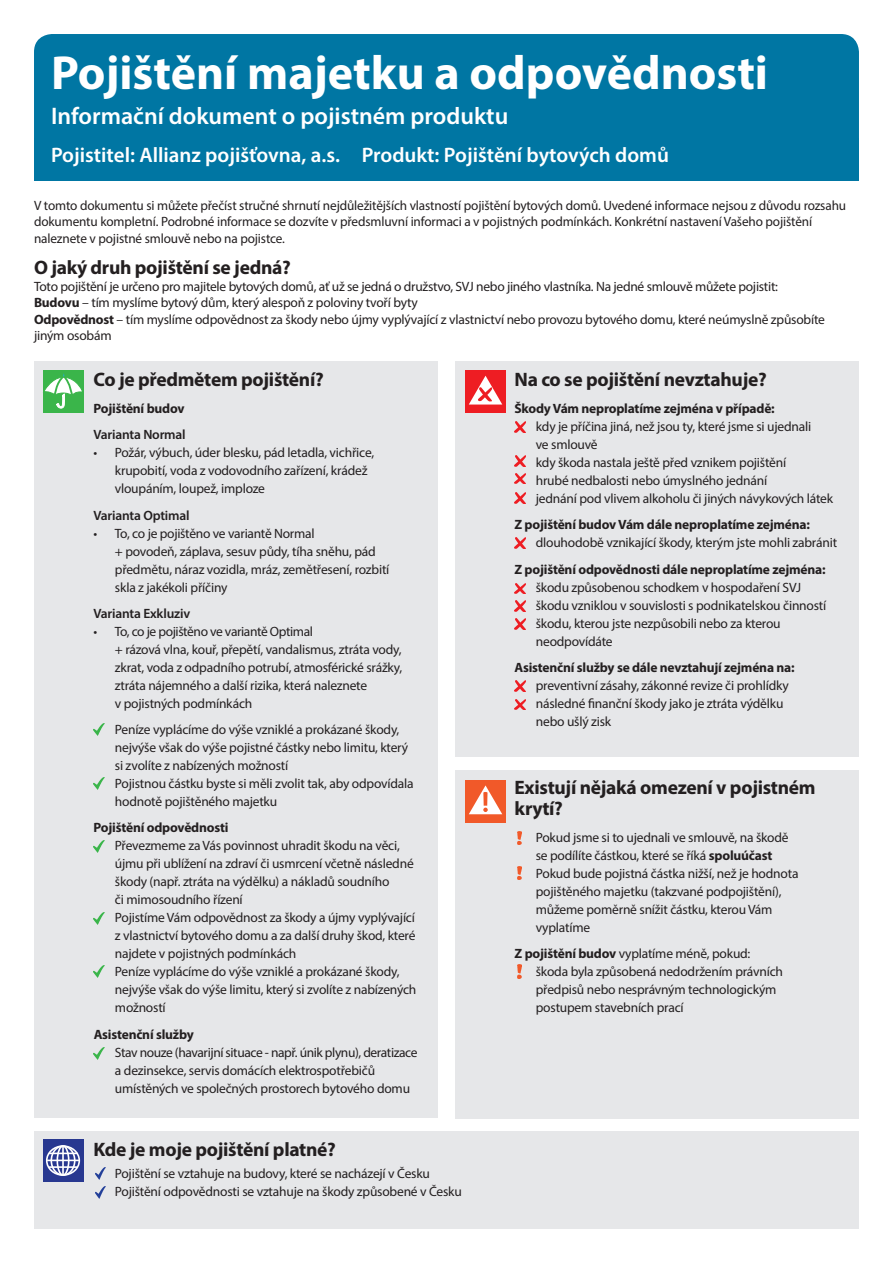
<style>
.page{position:relative;width:893px;height:1263px;background:#fff}
.page>*{position:absolute;margin:0;border:0;box-sizing:border-box;transform-origin:0 0}
.t1{font:700 48px "Myriad Pro";color:#fff}
.t2{font:600 24px "Myriad Pro";color:#fff}
.t3{font:600 21px "Myriad Pro";color:#fff}
.t4{font:700 19.5px/21px "Myriad Pro";letter-spacing:-.015em;color:#231f20}
.t5{font:13.5px/18px "Myriad Pro";letter-spacing:-.015em;color:#231f20}
.t6{font:700 13.5px "Myriad Pro";letter-spacing:-.015em;color:#231f20}
.t7{font:600 13.5px "Myriad Pro";letter-spacing:-.015em;color:#231f20}
.s1{font-weight:700}
</style>
<div class="page">
<div style="left:34px;top:361px;width:404px;height:757px;background:#e6e7e9"></div>
<div style="left:455px;top:361px;width:404px;height:396px;background:#e6e7e9"></div>
<div style="left:455px;top:770px;width:404px;height:348px;background:#e6e7e9"></div>
<div style="left:34px;top:34px;width:825px;height:147px;background:#0076a3;border-radius:18px"></div>
<div style="left:43px;top:370px;width:41px;height:43px;background:#3ab54a"></div>
<svg style="left:45px;top:373px;width:37px;height:35px"></svg>
<svg style="left:94px;top:723px;width:10px;height:12px"></svg>
<svg style="left:94px;top:778px;width:10px;height:12px"></svg>
<svg style="left:94px;top:840px;width:10px;height:12px"></svg>
<svg style="left:94px;top:912px;width:10px;height:12px"></svg>
<svg style="left:94px;top:965px;width:10px;height:12px"></svg>
<svg style="left:94px;top:1047px;width:10px;height:12px"></svg>
<svg style="left:514px;top:421px;width:11px;height:11px"></svg>
<svg style="left:514px;top:455px;width:11px;height:11px"></svg>
<svg style="left:514px;top:473px;width:11px;height:11px"></svg>
<svg style="left:514px;top:492px;width:11px;height:11px"></svg>
<svg style="left:514px;top:538px;width:11px;height:10px"></svg>
<svg style="left:514px;top:583px;width:11px;height:11px"></svg>
<svg style="left:514px;top:601px;width:11px;height:11px"></svg>
<svg style="left:514px;top:619px;width:11px;height:11px"></svg>
<svg style="left:514px;top:681px;width:11px;height:11px"></svg>
<svg style="left:514px;top:699px;width:11px;height:11px"></svg>
<div style="left:465px;top:370px;width:41px;height:43px;background:#ee1d23"></div>
<svg style="left:469px;top:376px;width:33px;height:28px"></svg>
<div style="left:465px;top:780px;width:41px;height:42px;background:#f15929"></div>
<svg style="left:469px;top:785px;width:33px;height:29px"></svg>
<img style="left:517px;top:831px;width:4px;height:14px">
<svg style="left:517px;top:866px;width:4px;height:13px"></svg>
<svg style="left:517px;top:965px;width:4px;height:13px"></svg>
<div style="left:34px;top:1131px;width:825px;height:98px;background:#e6e7e9"></div>
<svg style="left:43px;top:1140px;width:41px;height:42px"></svg>
<div style="left:46px;top:1145px;width:34px;height:31px;border:2px solid #fff;border-radius:50%"></div>
<div style="left:50px;top:1145px;width:26px;height:31px;border:2px solid #fff;border-radius:50%"></div>
<div style="left:57px;top:1145px;width:13px;height:31px;border:2px solid #fff;border-radius:50%"></div>
<hr style="left:62px;top:1146px;width:2px;height:30px;background:#fff">
<hr style="left:49px;top:1152px;width:29px;height:2px;background:#fff">
<hr style="left:49px;top:1166px;width:29px;height:2px;background:#fff">
<hr style="left:47px;top:1159px;width:32px;height:2px;background:#fff">
<svg style="left:95px;top:1167px;width:11px;height:12px"></svg>
<svg style="left:95px;top:1187px;width:11px;height:12px"></svg>
<h1 class="t1" style="left:51px;top:41px;width:719px">Pojištění majetku a odpovědnosti</h1>
<h2 class="t2" style="left:51px;top:100px;width:459px">Informační dokument o pojistném produktu</h2>
<h3 class="t3" style="left:51px;top:141px;width:619px">Pojistitel: Allianz pojišťovna, a.s. Produkt: Pojištění bytových domů</h3>
<p class="t5" style="left:34px;top:197px;width:814px;line-height:16.5px">V tomto dokumentu si můžete přečíst stručné shrnutí nejdůležitějších vlastností pojištění bytových domů. Uvedené informace nejsou z důvodu rozsahu dokumentu kompletní. Podrobné informace se dozvíte v předsmluvní informaci a v pojistných podmínkách. Konkrétní nastavení Vašeho pojištění naleznete v pojistné smlouvě nebo na pojistce.</p>
<h3 class="t4" style="left:34px;top:256px;width:258px">O jaký druh pojištění se jedná?</h3>
<p class="t5" style="left:34px;top:278px;width:792px;line-height:16.5px">Toto pojištění je určeno pro majitele bytových domů, ať už se jedná o družstvo, SVJ nebo jiného vlastníka. Na jedné smlouvě můžete pojistit:<br><span class="s1">Budovu</span> – tím myslíme bytový dům, který alespoň z poloviny tvoří byty<br><span class="s1">Odpovědnost</span> – tím myslíme odpovědnost za škody nebo újmy vyplývající z vlastnictví nebo provozu bytového domu, které neúmyslně způsobíte jiným osobám</p>
<h3 class="t4" style="left:94px;top:368px;width:232px">Co je předmětem pojištění?</h3>
<p class="t6" style="left:94px;top:399px;width:93px">Pojištění budov</p>
<p class="t7" style="left:94px;top:426px;width:94px">Varianta Normal</p>
<p class="t5" style="left:115px;top:443px;width:261px;text-indent:-21px">• Požár, výbuch, úder blesku, pád letadla, vichřice, krupobití, voda z vodovodního zařízení, krádež vloupáním, loupež, imploze</p>
<p class="t7" style="left:94px;top:506px;width:97px">Varianta Optimal</p>
<p class="t5" style="left:115px;top:524px;width:276px;text-indent:-21px">• To, co je pojištěno ve variantě Normal<br>+ povodeň, záplava, sesuv půdy, tíha sněhu, pád předmětu, náraz vozidla, mráz, zemětřesení, rozbití skla z jakékoli příčiny</p>
<p class="t7" style="left:94px;top:605px;width:98px">Varianta Exkluziv</p>
<p class="t5" style="left:115px;top:622px;width:289px;text-indent:-21px">• To, co je pojištěno ve variantě Optimal<br>+ rázová vlna, kouř, přepětí, vandalismus, ztráta vody, zkrat, voda z odpadního potrubí, atmosférické srážky, ztráta nájemného a další rizika, která naleznete<br>v pojistných podmínkách</p>
<p class="t5" style="left:115px;top:720px;width:300px">Peníze vyplácíme do výše vzniklé a prokázané škody, nejvýše však do výše pojistné částky nebo limitu, který si zvolíte z nabízených možností<br>Pojistnou částku byste si měli zvolit tak, aby odpovídala hodnotě pojištěného majetku</p>
<p class="t6" style="left:94px;top:819px;width:136px">Pojištění odpovědnosti</p>
<p class="t5" style="left:115px;top:836px;width:303px">Převezmeme za Vás povinnost uhradit škodu na věci, újmu při ublížení na zdraví či usmrcení včetně následné škody (např. ztráta na výdělku) a nákladů soudního<br>či mimosoudního řízení<br>Pojistíme Vám odpovědnost za škody a újmy vyplývající z vlastnictví bytového domu a za další druhy škod, které najdete v pojistných podmínkách<br>Peníze vyplácíme do výše vzniklé a prokázané škody, nejvýše však do výše limitu, který si zvolíte z nabízených možností</p>
<p class="t6" style="left:94px;top:1025px;width:102px">Asistenční služby</p>
<p class="t5" style="left:115px;top:1043px;width:304px">Stav nouze (havarijní situace - např. únik plynu), deratizace a dezinsekce, servis domácích elektrospotřebičů umístěných ve společných prostorech bytového domu</p>
<h3 class="t4" style="left:94px;top:1138px;width:244px">Kde je moje pojištění platné?</h3>
<p class="t5" style="left:115px;top:1164px;width:349px">Pojištění se vztahuje na budovy, které se nacházejí v Česku<br>Pojištění odpovědnosti se vztahuje na škody způsobené v Česku</p>
<h3 class="t4" style="left:514px;top:368px;width:254px">Na co se pojištění nevztahuje?</h3>
<p class="t6" style="left:514px;top:399px;width:262px">Škody Vám neproplatíme zejména v případě:</p>
<p class="t5" style="left:536px;top:417px;width:299px">kdy je příčina jiná, než jsou ty, které jsme si ujednali<br>ve smlouvě<br>kdy škoda nastala ještě před vznikem pojištění<br>hrubé nedbalosti nebo úmyslného jednání<br>jednání pod vlivem alkoholu či jiných návykových látek</p>
<p class="t6" style="left:515px;top:516px;width:297px">Z pojištění budov Vám dále neproplatíme zejména:</p>
<p class="t5" style="left:536px;top:533px;width:303px">dlouhodobě vznikající škody, kterým jste mohli zabránit</p>
<p class="t6" style="left:515px;top:560px;width:313px">Z pojištění odpovědnosti dále neproplatíme zejména:</p>
<p class="t5" style="left:536px;top:578px;width:292px">škodu způsobenou schodkem v hospodaření SVJ škodu vzniklou v souvislosti s podnikatelskou činností škodu, kterou jste nezpůsobili nebo za kterou neodpovídáte</p>
<p class="t6" style="left:515px;top:659px;width:282px">Asistenční služby se dále nevztahují zejména na:</p>
<p class="t5" style="left:536px;top:676px;width:254px">preventivní zásahy, zákonné revize či prohlídky následné finanční škody jako je ztráta výdělku nebo ušlý zisk</p>
<h3 class="t4" style="left:514px;top:777px;width:303px">Existují nějaká omezení v pojistném krytí?</h3>
<p class="t5" style="left:536px;top:828px;width:264px">Pokud jsme si to ujednali ve smlouvě, na škodě se podílíte částkou, které se říká <span class="s1">spoluúčast </span>Pokud bude pojistná částka nižší, než je hodnota pojištěného majetku (takzvané podpojištění), můžeme poměrně snížit částku, kterou Vám vyplatíme</p>
<p class="t5" style="left:536px;top:944px;width:249px;text-indent:-21px"><span class="s1">Z pojištění budov</span> vyplatíme méně, pokud: škoda byla způsobená nedodržením právních předpisů nebo nesprávným technologickým postupem stavebních prací</p>
</div>
